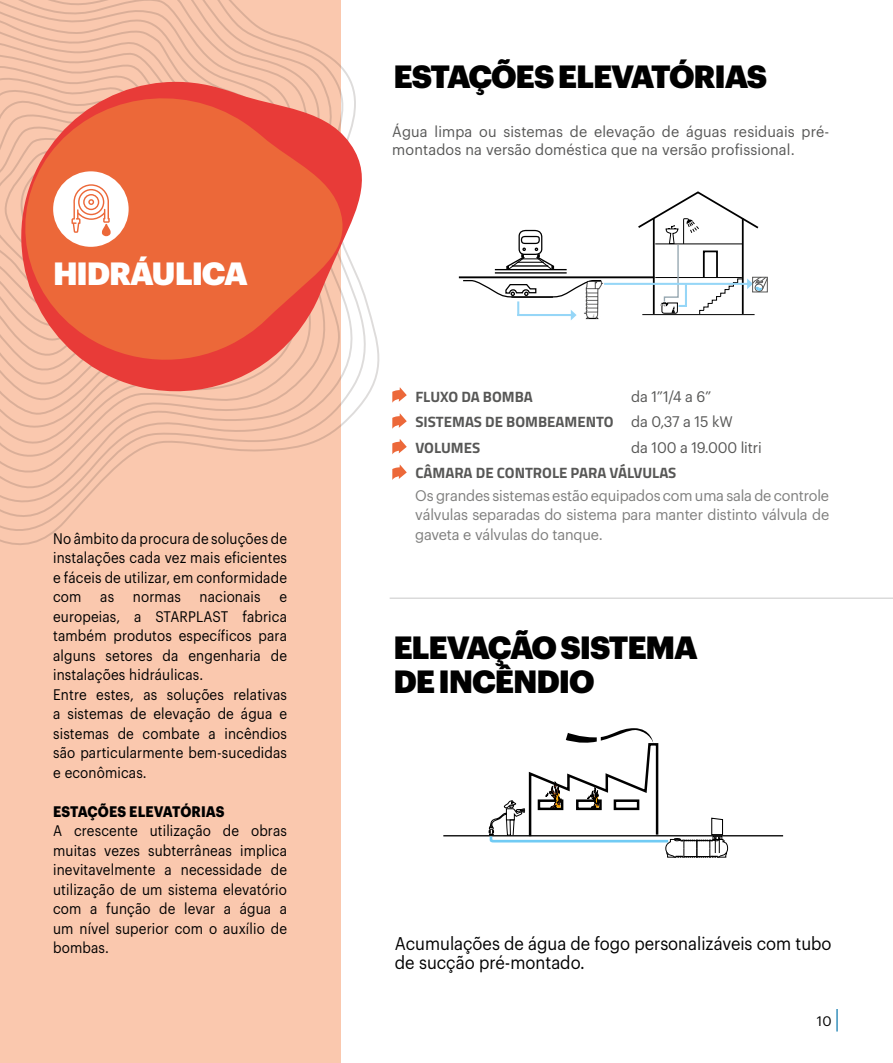
<style>
.page{position:relative;width:893px;height:1063px;background:#fff}
.page>*{position:absolute;margin:0;border:0;box-sizing:border-box;transform-origin:0 0}
.t1{font:900 31.5px/34.5px "Graphik";letter-spacing:-.035em;color:#000}
.t2{font:900 31.5px "Graphik";letter-spacing:-.035em;color:#fff}
.t3{font:18px/19.5px "Graphik";color:#000;scale:.92 1}
.t4{font:15px/19.5px "Graphik";letter-spacing:.01em;color:#000;scale:.9 1}
.t5{font:15px/19.5px "Graphik";letter-spacing:-.01em;color:#7e7e7d;text-align:justify;scale:.96 1}
.t6{font:15px/18px "Graphik";letter-spacing:.01em;color:#575756;scale:.96 1}
.t7{font:700 15px/25.5px "Titillium";color:#575756}
.t8{font:700 15px "Graphik";letter-spacing:.01em;color:#000;scale:.9 1}
.t9{font:15px "Graphik";letter-spacing:-.01em;color:#575756;scale:.96 1}
.t10{font:13.5px "Graphik";color:#000}
.s1{font-family:"Graphik";font-weight:400}
</style>
<div class="page">
<hr style="left:836px;top:1009px;width:2px;height:23px;background:#3891bc">
<hr style="left:390px;top:597px;width:503px;height:2px;background:#dadada">
<svg style="left:392px;top:387px;width:15px;height:16px"></svg>
<svg style="left:392px;top:413px;width:15px;height:16px"></svg>
<svg style="left:392px;top:439px;width:15px;height:15px"></svg>
<svg style="left:392px;top:464px;width:15px;height:16px"></svg>
<div style="left:0;top:0;width:340px;height:1063px;background:#fac8ae"></div>
<svg style="left:0;top:0;width:380px;height:569px"></svg>
<svg style="left:6px;top:67px;width:367px;height:334px"></svg>
<svg style="left:6px;top:81px;width:340px;height:286px;fill:#ec6839"></svg>
<svg style="left:0;top:112px;width:173px;height:206px"></svg>
<hr style="left:459px;top:276px;width:195px;height:2px;background:#000">
<hr style="left:495px;top:269px;width:72px;height:1px;background:#000">
<svg style="left:506px;top:229px;width:49px;height:40px"></svg>
<hr style="left:495px;top:272px;width:72px;height:2px;background:#000">
<svg style="left:463px;top:280px;width:117px;height:40px"></svg>
<hr style="left:604px;top:283px;width:144px;height:2px;background:#96d6f7">
<svg style="left:636px;top:191px;width:132px;height:124px"></svg>
<img style="left:580px;top:278px;width:26px;height:42px">
<hr style="left:443px;top:835px;width:340px;height:1px;background:#000">
<svg style="left:488px;top:728px;width:240px;height:130px"></svg>
<h1 class="t2" style="left:53px;top:249px;width:196px">HIDRÁULICA</h1>
<p class="t4" style="left:53px;top:527px;width:261px">No âmbito da procura de soluções de instalações cada vez mais eficientes e fáceis de utilizar, em conformidade com as normas nacionais e europeias, a STARPLAST fabrica também produtos específicos para alguns setores da engenharia de instalações hidráulicas.<br>Entre estes, as soluções relativas a sistemas de elevação de água e sistemas de combate a incêndios são particularmente bem-sucedidas e econômicas.</p>
<p class="t8" style="left:53px;top:800px;width:192px">ESTAÇÕES ELEVATÓRIAS</p>
<p class="t4" style="left:53px;top:820px;width:261px;text-align:justify">A crescente utilização de obras muitas vezes subterrâneas implica inevitavelmente a necessidade de utilização de um sistema elevatório com a função de levar a água a um nível superior com o auxílio de bombas.</p>
<h1 class="t1" style="left:393px;top:57px;width:375px">ESTAÇÕES ELEVATÓRIAS</h1>
<p class="t6" style="left:392px;top:121px;width:457px">Água limpa ou sistemas de elevação de águas residuais pré&shy;montados na versão doméstica que na versão profissional.</p>
<p class="t7" style="left:415px;top:383px;width:119px">FLUXO DA BOMBA</p>
<p class="t6" style="left:631px;top:386px;width:85px">da 1”1/4 a 6”</p>
<p class="t7" style="left:415px;top:408px;width:319px">SISTEMAS DE BOMBEAMENTO <span class="s1">da 0,37 a 15 kW<br></span>VOLUMES</p>
<p class="t9" style="left:631px;top:436px;width:137px">da 100 a 19.000 litri</p>
<p class="t7" style="left:415px;top:459px;width:263px">CÂMARA DE CONTROLE PARA VÁLVULAS</p>
<p class="t5" style="left:415px;top:484px;width:433px">Os grandes sistemas estão equipados com uma sala de controle válvulas separadas do sistema para manter distinto válvula de gaveta e válvulas do tanque.</p>
<h1 class="t1" style="left:393px;top:627px;width:306px">ELEVAÇÃO SISTEMA<br>DE INCÊNDIO</h1>
<p class="t3" style="left:395px;top:932px;width:476px">Acumulações de água de fogo personalizáveis com tubo de sucção pré-montado.</p>
<p class="t10" style="left:817px;top:1011px;width:16px">10</p>
</div>
